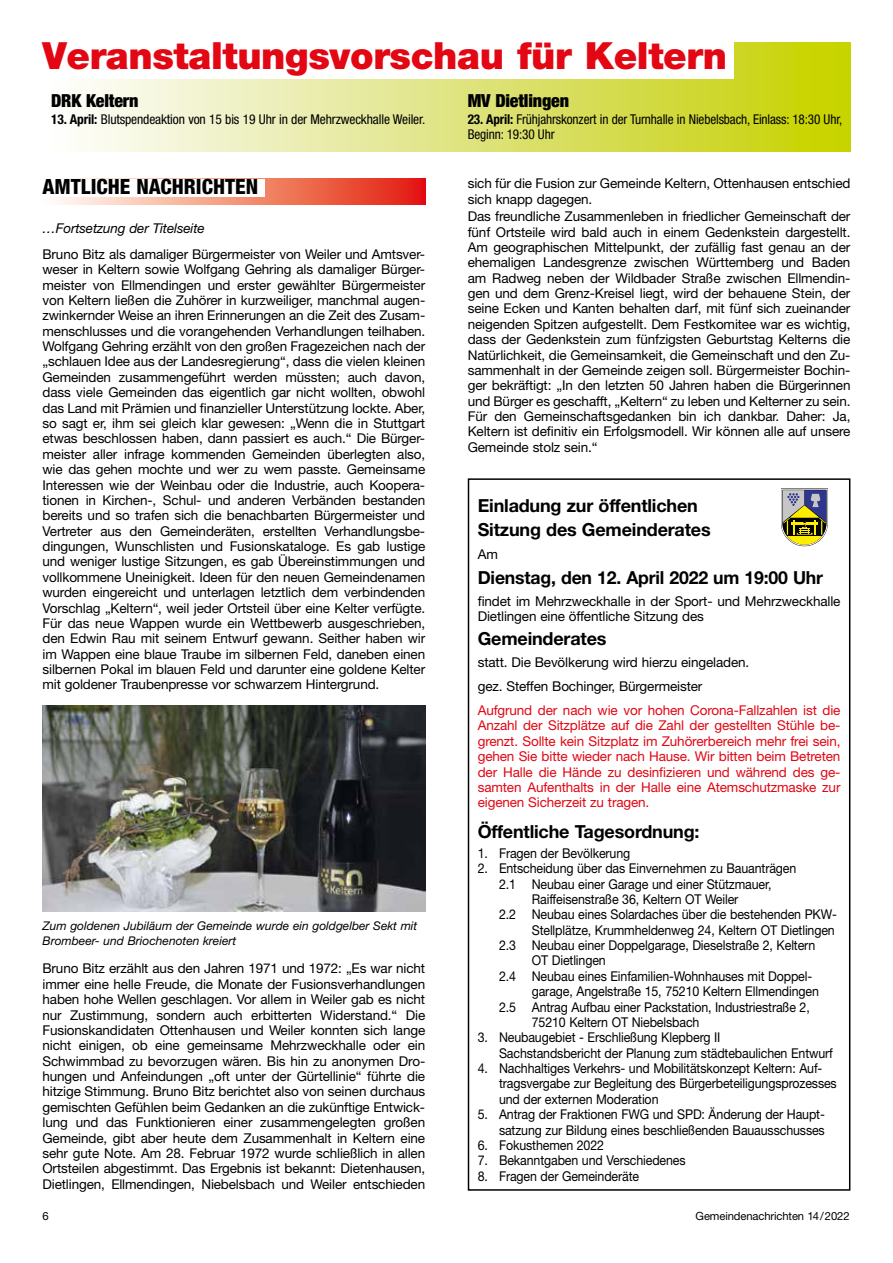
<style>
.page{position:relative;width:893px;height:1263px;background:#fff}
.page>*{position:absolute;margin:0;border:0;box-sizing:border-box;transform-origin:0 0}
.t1{font:900 37.5px "Helvetica Neue LT Std";letter-spacing:-.01em;color:#e30613}
.t2{font:800 condensed 21px "Helvetica Neue LT Std";color:#000}
.t3{font:700 18px/24.5px "Helvetica Neue LT Std";letter-spacing:-.01em;color:#000}
.t4{font:900 condensed 18px "Helvetica Neue LT Std";letter-spacing:-.01em;color:#000}
.t5{font:13.5px/15.5px "Helvetica Neue LT Std";letter-spacing:-.01em;color:#000;text-align:justify}
.t6{font:13.5px/15.3px "Helvetica Neue LT Std";letter-spacing:-.01em;color:#000;scale:.92 1}
.t7{font:13.5px/15.5px "Helvetica Neue LT Std";letter-spacing:-.01em;color:#e30613;text-align:justify}
.t8{font:condensed 13.5px/15px "Helvetica Neue LT Std";letter-spacing:-.01em;color:#000}
.t9{font:italic 13.5px "Helvetica Neue LT Std";letter-spacing:-.01em;color:#000}
.t10{font:italic 12px/15.3px "Helvetica Neue LT Std";color:#000}
.t11{font:11.25px "Helvetica Neue LT Std";letter-spacing:-.01em;color:#000}
.s1{font-weight:700}
</style>
<div class="page">
<svg style="left:57px;top:179px;width:368px;height:25px;background:#ee735e"></svg>
<div style="left:43px;top:179px;width:221px;height:17px;background:#fff"></div>
<img style="left:43px;top:705px;width:382px;height:206px">
<div style="left:43px;top:43px;width:807px;height:109px;background:linear-gradient(to right,#fdfdff,#c5d000)"></div>
<div style="left:43px;top:43px;width:690px;height:36px;background:#fff"></div>
<svg style="left:781px;top:488px;width:47px;height:58px;background:#908e66"></svg>
<div style="left:468px;top:478px;width:382px;height:713px;border:2px solid #000"></div>
<h1 class="t1" style="left:43px;top:34px;width:686px">Veranstaltungsvorschau für Keltern</h1>
<h3 class="t4" style="left:51px;top:89px;width:89px">DRK Keltern</h3>
<p class="t8" style="left:51px;top:112px;width:376px"><span class="s1">13. April:</span> Blutspendeaktion von 15 bis 19 Uhr in der Mehrzweckhalle Weiler.</p>
<h3 class="t4" style="left:468px;top:89px;width:103px">MV Dietlingen</h3>
<p class="t8" style="left:468px;top:112px;width:376px"><span class="s1">23. April:</span> Frühjahrskonzert in der Turnhalle in Niebelsbach, Einlass: 18:30 Uhr,<br>Beginn: 19:30 Uhr</p>
<h2 class="t2" style="left:43px;top:173px;width:217px">AMTLICHE NACHRICHTEN</h2>
<p class="t9" style="left:43px;top:220px;width:164px">…Fortsetzung der Titelseite</p>
<p class="t5" style="left:43px;top:246px;width:384px">Bruno Bitz als damaliger Bürgermeister von Weiler und Amtsver&shy;weser in Keltern sowie Wolfgang Gehring als damaliger Bürger&shy;meister von Ellmendingen und erster gewählter Bürgermeister von Keltern ließen die Zuhörer in kurzweiliger, manchmal augen&shy;zwinkernder Weise an ihren Erinnerungen an die Zeit des Zusam&shy;menschlusses und die vorangehenden Verhandlungen teilhaben.<br>Wolfgang Gehring erzählt von den großen Fragezeichen nach der „schlauen Idee aus der Landesregierung“, dass die vielen kleinen Gemeinden zusammengeführt werden müssten; auch davon, dass viele Gemeinden das eigentlich gar nicht wollten, obwohl das Land mit Prämien und finanzieller Unterstützung lockte. Aber, so sagt er, ihm sei gleich klar gewesen: „Wenn die in Stuttgart etwas beschlossen haben, dann passiert es auch.“ Die Bürger&shy;meister aller infrage kommenden Gemeinden überlegten also, wie das gehen mochte und wer zu wem passte. Gemeinsame Interessen wie der Weinbau oder die Industrie, auch Koopera&shy;tionen in Kirchen-, Schul- und anderen Verbänden bestanden bereits und so trafen sich die benachbarten Bürgermeister und Vertreter aus den Gemeinderäten, erstellten Verhandlungsbe&shy;dingungen, Wunschlisten und Fusionskataloge. Es gab lustige und weniger lustige Sitzungen, es gab Übereinstimmungen und vollkommene Uneinigkeit. Ideen für den neuen Gemeindenamen wurden eingereicht und unterlagen letztlich dem verbindenden Vorschlag „Keltern“, weil jeder Ortsteil über eine Kelter verfügte.<br>Für das neue Wappen wurde ein Wettbewerb ausgeschrieben, den Edwin Rau mit seinem Entwurf gewann. Seither haben wir im Wappen eine blaue Traube im silbernen Feld, daneben einen silbernen Pokal im blauen Feld und darunter eine goldene Kelter mit goldener Traubenpresse vor schwarzem Hintergrund.</p>
<p class="t10" style="left:43px;top:918px;width:376px">Zum goldenen Jubiläum der Gemeinde wurde ein goldgelber Sekt mit<br>Brombeer- und Briochenoten kreiert</p>
<p class="t5" style="left:43px;top:961px;width:384px">Bruno Bitz erzählt aus den Jahren 1971 und 1972: „Es war nicht immer eine helle Freude, die Monate der Fusionsverhandlungen haben hohe Wellen geschlagen. Vor allem in Weiler gab es nicht nur Zustimmung, sondern auch erbitterten Widerstand.“ Die Fusionskandidaten Ottenhausen und Weiler konnten sich lange nicht einigen, ob eine gemeinsame Mehrzweckhalle oder ein Schwimmbad zu bevorzugen wären. Bis hin zu anonymen Dro&shy;hungen und Anfeindungen „oft unter der Gürtellinie“ führte die hitzige Stimmung. Bruno Bitz berichtet also von seinen durchaus gemischten Gefühlen beim Gedanken an die zukünftige Entwick&shy;lung und das Funktionieren einer zusammengelegten großen Gemeinde, gibt aber heute dem Zusammenhalt in Keltern eine sehr gute Note. Am 28. Februar 1972 wurde schließlich in allen Ortsteilen abgestimmt. Das Ergebnis ist bekannt: Dietenhausen, Dietlingen, Ellmendingen, Niebelsbach und Weiler entschieden</p>
<p class="t5" style="left:468px;top:176px;width:384px">sich für die Fusion zur Gemeinde Keltern, Ottenhausen entschied sich knapp dagegen.</p>
<p class="t5" style="left:468px;top:208px;width:384px">Das freundliche Zusammenleben in friedlicher Gemeinschaft der fünf Ortsteile wird bald auch in einem Gedenkstein dargestellt.<br>Am geographischen Mittelpunkt, der zufällig fast genau an der ehemaligen Landesgrenze zwischen Württemberg und Baden am Radweg neben der Wildbader Straße zwischen Ellmendin&shy;gen und dem Grenz-Kreisel liegt, wird der behauene Stein, der seine Ecken und Kanten behalten darf, mit fünf sich zueinander neigenden Spitzen aufgestellt. Dem Festkomitee war es wichtig, dass der Gedenkstein zum fünfzigsten Geburtstag Kelterns die Natürlichkeit, die Gemeinsamkeit, die Gemeinschaft und den Zu&shy;sammenhalt in der Gemeinde zeigen soll. Bürgermeister Bochin&shy;ger bekräftigt: „In den letzten 50 Jahren haben die Bürgerinnen und Bürger es geschafft, „Keltern“ zu leben und Kelterner zu sein.<br>Für den Gemeinschaftsgedanken bin ich dankbar. Daher: Ja, Keltern ist definitiv ein Erfolgsmodell. Wir können alle auf unsere Gemeinde stolz sein.“</p>
<h3 class="t3" style="left:478px;top:493px;width:234px">Einladung zur öffentlichen<br>Sitzung des Gemeinderates</h3>
<p class="t5" style="left:478px;top:547px;width:22px">Am</p>
<h3 class="t3" style="left:478px;top:565px;width:347px">Dienstag, den 12. April 2022 um 19:00 Uhr</h3>
<p class="t5" style="left:478px;top:593px;width:364px">findet im Mehrzweckhalle in der Sport- und Mehrzweckhalle<br>Dietlingen eine öffentliche Sitzung des</p>
<h3 class="t3" style="left:478px;top:626px;width:130px">Gemeinderates</h3>
<p class="t5" style="left:478px;top:650px;width:273px;line-height:23.9px">statt. Die Bevölkerung wird hierzu eingeladen. gez. Steffen Bochinger, Bürgermeister</p>
<p class="t7" style="left:478px;top:702px;width:364px">Aufgrund der nach wie vor hohen Corona-Fallzahlen ist die Anzahl der Sitzplätze auf die Zahl der gestellten Stühle be&shy;grenzt. Sollte kein Sitzplatz im Zuhörerbereich mehr frei sein, gehen Sie bitte wieder nach Hause. Wir bitten beim Betreten der Halle die Hände zu desinfizieren und während des ge&shy;samten Aufenthalts in der Halle eine Atemschutzmaske zur eigenen Sicherzeit zu tragen.</p>
<h3 class="t3" style="left:478px;top:819px;width:223px">Öffentliche Tagesordnung:</h3>
<p class="t6" style="left:478px;top:845px;width:167px">1. Fragen der Bevölkerung</p>
<p class="t6" style="left:478px;top:860px;width:348px">2. Entscheidung über das Einvernehmen zu Bauanträgen</p>
<p class="t6" style="left:499px;top:876px;width:298px">2.1 Neubau einer Garage und einer Stützmauer,</p>
<p class="t6" style="left:532px;top:891px;width:226px">Raiffeisenstraße 36, Keltern OT Weiler</p>
<p class="t6" style="left:499px;top:907px;width:369px">2.2 Neubau eines Solardaches über die bestehenden PKW-</p>
<p class="t6" style="left:532px;top:922px;width:331px">Stellplätze, Krummheldenweg 24, Keltern OT Dietlingen</p>
<p class="t6" style="left:499px;top:937px;width:345px">2.3 Neubau einer Doppelgarage, Dieselstraße 2, Keltern</p>
<p class="t6" style="left:532px;top:953px;width:82px">OT Dietlingen</p>
<p class="t6" style="left:499px;top:968px;width:341px">2.4 Neubau eines Einfamilien-Wohnhauses mit Doppel-</p>
<p class="t6" style="left:532px;top:983px;width:314px">garage, Angelstraße 15, 75210 Keltern Ellmendingen</p>
<p class="t6" style="left:499px;top:999px;width:339px">2.5 Antrag Aufbau einer Packstation, Industriestraße 2,</p>
<p class="t6" style="left:532px;top:1014px;width:184px">75210 Keltern OT Niebelsbach</p>
<p class="t6" style="left:499px;top:1030px;width:364px;text-indent:-21px">3. Neubaugebiet - Erschließung Klepberg II<br>Sachstandsbericht der Planung zum städtebaulichen Entwurf</p>
<p class="t6" style="left:499px;top:1060px;width:369px;text-indent:-21px">4. Nachhaltiges Verkehrs- und Mobilitätskonzept Keltern: Auf&shy;tragsvergabe zur Begleitung des Bürgerbeteiligungsprozesses und der externen Moderation</p>
<p class="t6" style="left:478px;top:1106px;width:379px;text-align:right">5. Antrag der Fraktionen FWG und SPD: Änderung der Haupt&shy;satzung zur Bildung eines beschließenden Bauausschusses</p>
<p class="t6" style="left:478px;top:1137px;width:139px">6. Fokusthemen 2022</p>
<p class="t6" style="left:478px;top:1153px;width:228px">7. Bekanntgaben und Verschiedenes</p>
<p class="t6" style="left:478px;top:1168px;width:177px">8. Fragen der Gemeinderäte</p>
<p class="t11" style="left:43px;top:1210px;width:8px">6</p>
<p class="t11" style="left:696px;top:1210px;width:156px">Gemeindenachrichten 14/2022</p>
</div>
